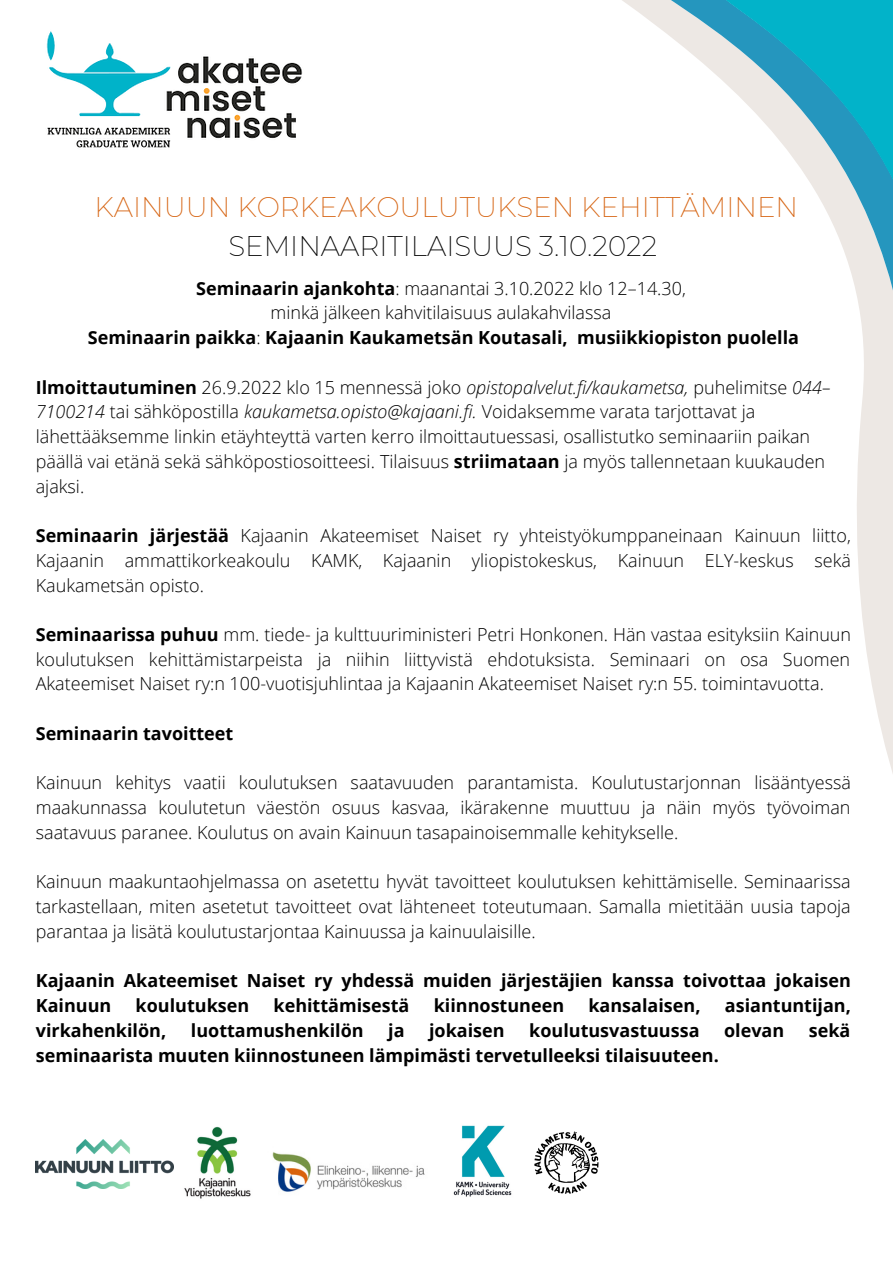
<style>
.page{position:relative;width:893px;height:1264px;background:#fff}
.page>*{position:absolute;margin:0;border:0;box-sizing:border-box;transform-origin:0 0}
.t1{font:200 27.75px "Montserrat";color:#d66412}
.t2{font:200 27.75px "Montserrat";color:#000}
.t3{font:300 18px/24.8px "Open Sans";color:#000;text-align:justify}
.t4{font:700 18px/24.8px "Open Sans";color:#000;text-align:center}
.s1{font-weight:300}
.s2{font-weight:700}
.s3{font-style:italic}
</style>
<div class="page">
<img style="left:46px;top:31px;width:257px;height:117px">
<svg style="left:622px;top:0;width:270px;height:770px"></svg>
<img style="left:272px;top:1152px;width:153px;height:40px">
<img style="left:36px;top:1139px;width:137px;height:49px">
<img style="left:184px;top:1126px;width:67px;height:73px">
<img style="left:453px;top:1125px;width:59px;height:72px">
<img style="left:534px;top:1131px;width:65px;height:63px">
<h1 class="t1" style="left:94px;top:190px;width:705px">KAINUUN KORKEAKOULUTUKSEN KEHITTÄMINEN</h1>
<h1 class="t2" style="left:228px;top:229px;width:430px">SEMINAARITILAISUUS 3.10.2022</h1>
<p class="t4" style="left:88px;top:275px;width:712px">Seminaarin ajankohta<span class="s1">: maanantai 3.10.2022 klo 12–14.30,<br>minkä jälkeen kahvitilaisuus aulakahvilassa<br></span>Seminaarin paikka<span class="s1">:</span> Kajaanin Kaukametsän Koutasali, musiikkiopiston puolella</p>
<p class="t3" style="left:36px;top:374px;width:796px;text-align:left"><span class="s2">Ilmoittautuminen</span> 26.9.2022 klo 15 mennessä joko <span class="s3">opistopalvelut.fi/kaukametsa,</span> puhelimitse <span class="s3">044– 7100214</span> tai sähköpostilla <span class="s3">kaukametsa.opisto@kajaani.fi.</span> Voidaksemme varata tarjottavat ja lähettääksemme linkin etäyhteyttä varten kerro ilmoittautuessasi, osallistutko seminaariin paikan päällä vai etänä sekä sähköpostiosoitteesi. Tilaisuus <span class="s2">striimataan</span> ja myös tallennetaan kuukauden ajaksi.</p>
<p class="t3" style="left:36px;top:522px;width:816px"><span class="s2">Seminaarin järjestää</span> Kajaanin Akateemiset Naiset ry yhteistyökumppaneinaan Kainuun liitto, Kajaanin ammattikorkeakoulu KAMK, Kajaanin yliopistokeskus, Kainuun ELY-keskus sekä Kaukametsän opisto.</p>
<p class="t3" style="left:36px;top:621px;width:816px"><span class="s2">Seminaarissa puhuu</span> mm. tiede- ja kulttuuriministeri Petri Honkonen. Hän vastaa esityksiin Kainuun koulutuksen kehittämistarpeista ja niihin liittyvistä ehdotuksista. Seminaari on osa Suomen Akateemiset Naiset ry:n 100-vuotisjuhlintaa ja Kajaanin Akateemiset Naiset ry:n 55. toimintavuotta.</p>
<p class="t4" style="left:36px;top:720px;width:199px">Seminaarin tavoitteet</p>
<p class="t3" style="left:36px;top:770px;width:816px">Kainuun kehitys vaatii koulutuksen saatavuuden parantamista. Koulutustarjonnan lisääntyessä maakunnassa koulutetun väestön osuus kasvaa, ikärakenne muuttuu ja näin myös työvoiman saatavuus paranee. Koulutus on avain Kainuun tasapainoisemmalle kehitykselle.</p>
<p class="t3" style="left:36px;top:869px;width:816px">Kainuun maakuntaohjelmassa on asetettu hyvät tavoitteet koulutuksen kehittämiselle. Seminaarissa tarkastellaan, miten asetetut tavoitteet ovat lähteneet toteutumaan. Samalla mietitään uusia tapoja parantaa ja lisätä koulutustarjontaa Kainuussa ja kainuulaisille.</p>
<p class="t4" style="left:36px;top:968px;width:816px;text-align:left">Kajaanin Akateemiset Naiset ry yhdessä muiden järjestäjien kanssa toivottaa jokaisen<br>Kainuun</p>
<p class="t4" style="left:136px;top:992px;width:115px">koulutuksen</p>
<p class="t4" style="left:273px;top:992px;width:137px">kehittämisestä</p>
<p class="t4" style="left:434px;top:992px;width:132px">kiinnostuneen</p>
<p class="t4" style="left:588px;top:992px;width:114px">kansalaisen,</p>
<p class="t4" style="left:724px;top:992px;width:128px">asiantuntijan,</p>
<p class="t4" style="left:36px;top:1017px;width:132px">virkahenkilön,</p>
<p class="t4" style="left:191px;top:1017px;width:174px">luottamushenkilön</p>
<p class="t4" style="left:388px;top:1017px;width:18px">ja</p>
<p class="t4" style="left:429px;top:1017px;width:77px">jokaisen</p>
<p class="t4" style="left:529px;top:1017px;width:172px">koulutusvastuussa</p>
<p class="t4" style="left:724px;top:1017px;width:62px">olevan</p>
<p class="t4" style="left:808px;top:1017px;width:43px">sekä</p>
<p class="t4" style="left:36px;top:1042px;width:684px">seminaarista muuten kiinnostuneen lämpimästi tervetulleeksi tilaisuuteen.</p>
</div>
